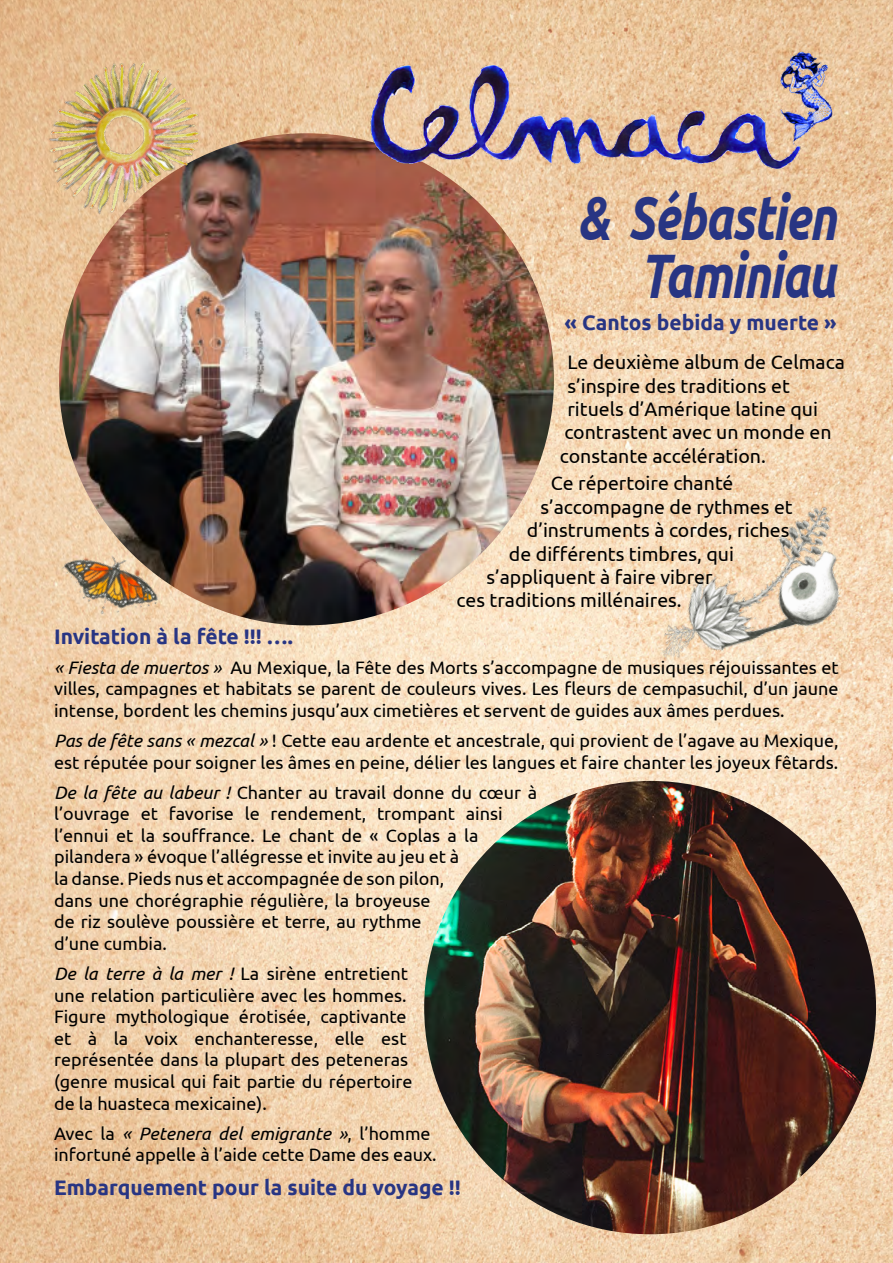
<style>
.page{position:relative;width:893px;height:1263px;background:#fff}
.page>*{position:absolute;margin:0;border:0;box-sizing:border-box;transform-origin:0 0}
.t1{font:italic 700 62.85px/57.6px "Ubuntu";letter-spacing:-.025em;color:#283583;text-align:right;scale:.76 1}
.t2{font:700 21px "Ubuntu";color:#283583}
.t3{font:19.5px "Ubuntu";color:#000}
.t4{font:18px/21.6px "Ubuntu";color:#000}
.s1{font-style:italic}
</style>
<div class="page">
<img style="left:0;top:0;width:893px;height:1263px">
<img style="left:59px;top:133px;width:495px;height:492px">
<img style="left:424px;top:781px;width:452px;height:453px">
<img style="left:306px;top:5px;width:558px;height:240px">
<img style="left:21px;top:41px;width:197px;height:196px">
<img style="left:47px;top:529px;width:124px;height:113px">
<img style="left:635px;top:502px;width:227px;height:167px">
<h1 class="t1" style="left:577px;top:188px;width:342px">&amp; Sébastien<br>Taminiau</h1>
<p class="t2" style="left:565px;top:310px;width:274px">« Cantos bebida y muerte »</p>
<p class="t3" style="left:567px;top:350px;width:279px">Le deuxième album de Celmaca</p>
<p class="t3" style="left:567px;top:374px;width:224px">s’inspire des traditions et</p>
<p class="t3" style="left:567px;top:397px;width:252px">rituels d’Amérique latine qui</p>
<p class="t3" style="left:564px;top:421px;width:269px">contrastent avec un monde en</p>
<p class="t3" style="left:560px;top:444px;width:207px">constante accélération.</p>
<p class="t3" style="left:551px;top:472px;width:184px">Ce répertoire chanté</p>
<p class="t3" style="left:540px;top:495px;width:254px">s’accompagne de rythmes et</p>
<p class="t3" style="left:527px;top:518px;width:264px">d’instruments à cordes, riches</p>
<p class="t3" style="left:509px;top:542px;width:227px">de différents timbres, qui</p>
<p class="t3" style="left:486px;top:565px;width:228px">s’appliquent à faire vibrer</p>
<p class="t3" style="left:456px;top:589px;width:227px">ces traditions millénaires.</p>
<p class="t2" style="left:54px;top:623px;width:240px">Invitation à la fête !!! ….</p>
<p class="t4" style="left:54px;top:656px;width:786px;text-align:justify"><span class="s1">« Fiesta de muertos »</span> Au Mexique, la Fête des Morts s’accompagne de musiques réjouissantes et villes, campagnes et habitats se parent de couleurs vives. Les fleurs de cempasuchil, d’un jaune intense, bordent les chemins jusqu’aux cimetières et servent de guides aux âmes perdues.</p>
<p class="t4" style="left:54px;top:729px;width:786px"><span class="s1">Pas de fête sans « mezcal »</span> ! Cette eau ardente et ancestrale, qui provient de l’agave au Mexique, est réputée pour soigner les âmes en peine, délier les langues et faire chanter les joyeux fêtards.</p>
<p class="t4" style="left:54px;top:781px;width:485px"><span class="s1">De la fête au labeur !</span> Chanter au travail donne du cœur à l’ouvrage et favorise le rendement, trompant ainsi l’ennui et la souffrance. Le chant de « Coplas a la pilandera » évoque l’allégresse et invite au jeu et à<br>la danse. Pieds nus et accompagnée de son pilon,<br>dans une chorégraphie régulière, la broyeuse<br>de riz soulève poussière et terre, au rythme<br>d’une cumbia.</p>
<p class="t4" style="left:54px;top:962px;width:360px"><span class="s1">De la terre à la mer !</span> La sirène entretient une relation particulière avec les hommes.<br>Figure mythologique érotisée, captivante et à la voix enchanteresse, elle est représentée dans la plupart des peteneras (genre musical qui fait partie du répertoire de la huasteca mexicaine).</p>
<p class="t4" style="left:54px;top:1122px;width:384px">Avec la <span class="s1">« Petenera del emigrante »</span>, l’homme infortuné appelle à l’aide cette Dame des eaux.</p>
<p class="t2" style="left:54px;top:1175px;width:408px">Embarquement pour la suite du voyage !!</p>
</div>
